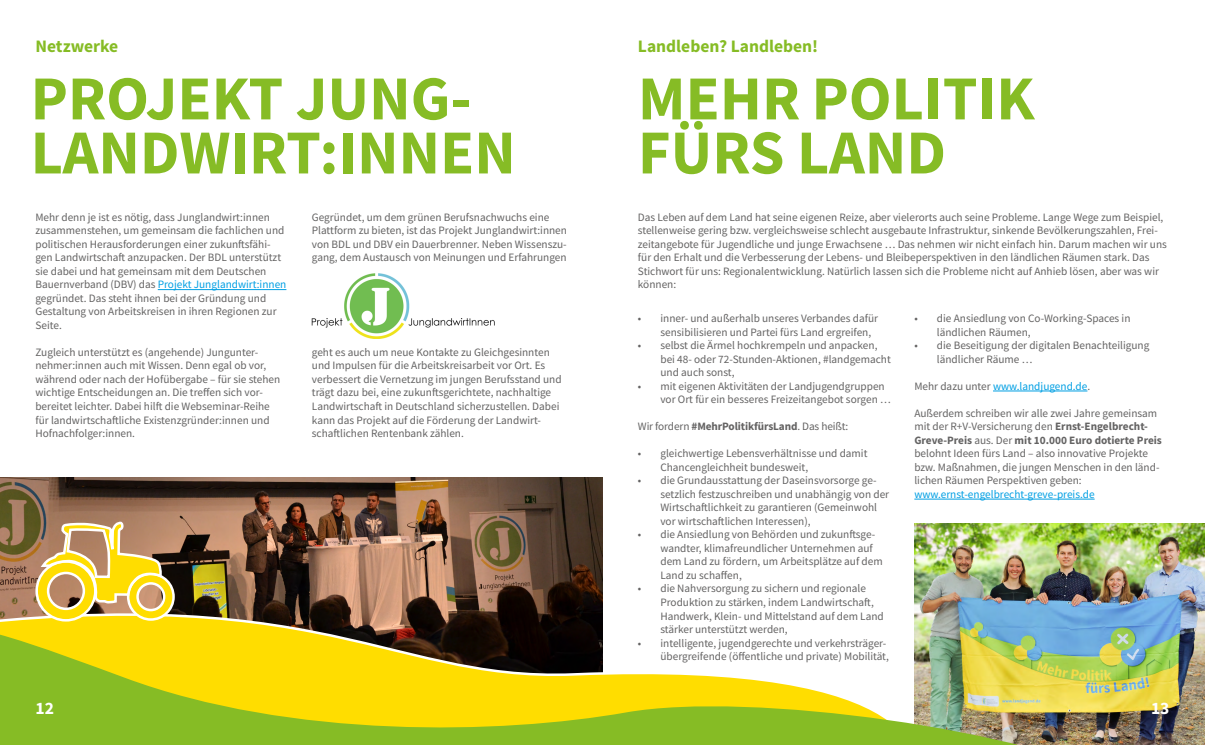
<style>
.page{position:relative;width:1205px;height:745px;background:#fff}
.page>*{position:absolute;margin:0;border:0;box-sizing:border-box;transform-origin:0 0}
.t1{font:700 62.5px/54px "Source Sans Pro";color:#86bc25}
.t2{font:700 17.5px "Source Sans Pro";color:#86bc25}
.t3{font:700 17.5px "Source Sans Pro";color:#fff}
.t4{font:11.25px/13.5px "Source Sans Pro";color:#646363}
.t5{font:11.25px "Source Sans Pro";color:#009fe3}
.s1{color:#009fe3}
.s2{font-weight:700}
.s3{color:#646363}
</style>
<div class="page">
<img style="left:0;top:477px;width:603px;height:86px">
<img style="left:914px;top:523px;width:291px;height:221px">
<svg style="left:0;top:563px;width:939px;height:53px"></svg>
<svg style="left:0;top:616px;width:1126px;height:128px"></svg>
<svg style="left:34px;top:519px;width:142px;height:225px"></svg>
<img style="left:312px;top:273px;width:183px;height:65px">
<hr style="left:158px;top:289px;width:128px;height:1px;background:#009fe3">
<hr style="left:993px;top:390px;width:94px;height:1px;background:#009fe3">
<hr style="left:914px;top:498px;width:180px;height:1px;background:#009fe3">
<h2 class="t2" style="left:35px;top:34px;width:84px">Netzwerke</h2>
<h2 class="t2" style="left:638px;top:34px;width:182px">Landleben? Landleben!</h2>
<h1 class="t1" style="left:31px;top:71px;width:487px">PROJEKT JUNG-<br>LANDWIRT:INNEN</h1>
<p class="t4" style="left:35px;top:210px;width:252px">Mehr denn je ist es nötig, dass Junglandwirt:innen zusammenstehen, um gemeinsam die fachlichen und politischen Herausforderungen einer zukunftsfähi&shy;gen Landwirtschaft anzupacken. Der BDL unterstützt sie dabei und hat gemeinsam mit dem Deutschen Bauernverband (DBV) das <span class="s1">Projekt Junglandwirt:innen </span>gegründet. Das steht ihnen bei der Gründung und Gestaltung von Arbeitskreisen in ihren Regionen zur Seite.</p>
<p class="t4" style="left:35px;top:345px;width:246px">Zugleich unterstützt es (angehende) Jungunter&shy;nehmer:innen auch mit Wissen. Denn egal ob vor, während oder nach der Hofübergabe – für sie stehen wichtige Entscheidungen an. Die treffen sich vor&shy;bereitet leichter. Dabei hilft die Webseminar-Reihe für landwirtschaftliche Existenzgründer:innen und Hofnachfolger:innen.</p>
<p class="t4" style="left:312px;top:210px;width:257px">Gegründet, um dem grünen Berufsnachwuchs eine Plattform zu bieten, ist das Projekt Junglandwirt:innen von BDL und DBV ein Dauerbrenner. Neben Wissenszu&shy;gang, dem Austausch von Meinungen und Erfahrungen</p>
<p class="t4" style="left:312px;top:345px;width:251px">geht es auch um neue Kontakte zu Gleichgesinnten und Impulsen für die Arbeitskreisarbeit vor Ort. Es verbessert die Vernetzung im jungen Berufsstand und trägt dazu bei, eine zukunftsgerichtete, nachhaltige Landwirtschaft in Deutschland sicherzustellen. Dabei kann das Projekt auf die Förderung der Landwirt&shy;schaftlichen Rentenbank zählen.</p>
<h2 class="t3" style="left:35px;top:696px;width:20px">12</h2>
<h1 class="t1" style="left:638px;top:71px;width:398px">MEHR POLITIK<br>FÜRS LAND</h1>
<p class="t4" style="left:638px;top:210px;width:530px">Das Leben auf dem Land hat seine eigenen Reize, aber vielerorts auch seine Probleme. Lange Wege zum Beispiel, stellenweise gering bzw. vergleichsweise schlecht ausgebaute Infrastruktur, sinkende Bevölkerungszahlen, Frei&shy;zeitangebote für Jugendliche und junge Erwachsene … Das nehmen wir nicht einfach hin. Darum machen wir uns für den Erhalt und die Verbesserung der Lebens- und Bleibeperspektiven in den ländlichen Räumen stark. Das Stichwort für uns: Regionalentwicklung. Natürlich lassen sich die Probleme nicht auf Anhieb lösen, aber was wir können:</p>
<p class="t4" style="left:660px;top:311px;width:219px;text-indent:-22px">• inner- und außerhalb unseres Verbandes dafür sensibilisieren und Partei fürs Land ergreifen,</p>
<p class="t4" style="left:660px;top:338px;width:232px;text-indent:-22px">• selbst die Ärmel hochkrempeln und anpacken, bei 48- oder 72-Stunden-Aktionen, #landgemacht und auch sonst,</p>
<p class="t4" style="left:660px;top:379px;width:232px;text-indent:-22px">• mit eigenen Aktivitäten der Landjugendgruppen vor Ort für ein besseres Freizeitangebot sorgen …</p>
<p class="t4" style="left:638px;top:419px;width:212px">Wir fordern <span class="s2">#MehrPolitikfürsLand</span>. Das heißt:</p>
<p class="t4" style="left:660px;top:446px;width:209px;text-indent:-22px">• gleichwertige Lebensverhältnisse und damit<br>Chancengleichheit bundesweit,</p>
<p class="t4" style="left:660px;top:473px;width:230px;text-indent:-22px">• die Grundausstattung der Daseinsvorsorge ge&shy;setzlich festzuschreiben und unabhängig von der Wirtschaftlichkeit zu garantieren (Gemeinwohl vor wirtschaftlichen Interessen),</p>
<p class="t4" style="left:660px;top:527px;width:224px;text-indent:-22px">• die Ansiedlung von Behörden und zukunftsge&shy;wandter, klimafreundlicher Unternehmen auf dem Land zu fördern, um Arbeitsplätze auf dem Land zu schaffen,</p>
<p class="t4" style="left:660px;top:581px;width:225px;text-indent:-22px">• die Nahversorgung zu sichern und regionale Produktion zu stärken, indem Landwirtschaft, Handwerk, Klein- und Mittelstand auf dem Land stärker unterstützt werden,</p>
<p class="t4" style="left:638px;top:635px;width:252px;text-align:right">• intelligente, jugendgerechte und verkehrsträger&shy;übergreifende (öffentliche und private) Mobilität,</p>
<p class="t4" style="left:937px;top:311px;width:195px;text-indent:-22px">• die Ansiedlung von Co-Working-Spaces in ländlichen Räumen,</p>
<p class="t4" style="left:937px;top:338px;width:214px;text-indent:-22px">• die Beseitigung der digitalen Benachteiligung ländlicher Räume …</p>
<p class="t5" style="left:914px;top:378px;width:177px"><span class="s3">Mehr dazu unter</span> www.landjugend.de<span class="s3">.</span></p>
<p class="t4" style="left:914px;top:406px;width:249px">Außerdem schreiben wir alle zwei Jahre gemeinsam mit der R+V-Versicherung den <span class="s2">Ernst-Engelbrecht-Greve-Preis</span> aus. Der <span class="s2">mit 10.000 Euro dotierte Preis </span>belohnt Ideen fürs Land – also innovative Projekte bzw. Maßnahmen, die jungen Menschen in den länd&shy;lichen Räumen Perspektiven geben:</p>
<p class="t5" style="left:914px;top:486px;width:182px">www.ernst-engelbrecht-greve-preis.de</p>
<h2 class="t3" style="left:1151px;top:696px;width:20px">13</h2>
</div>
